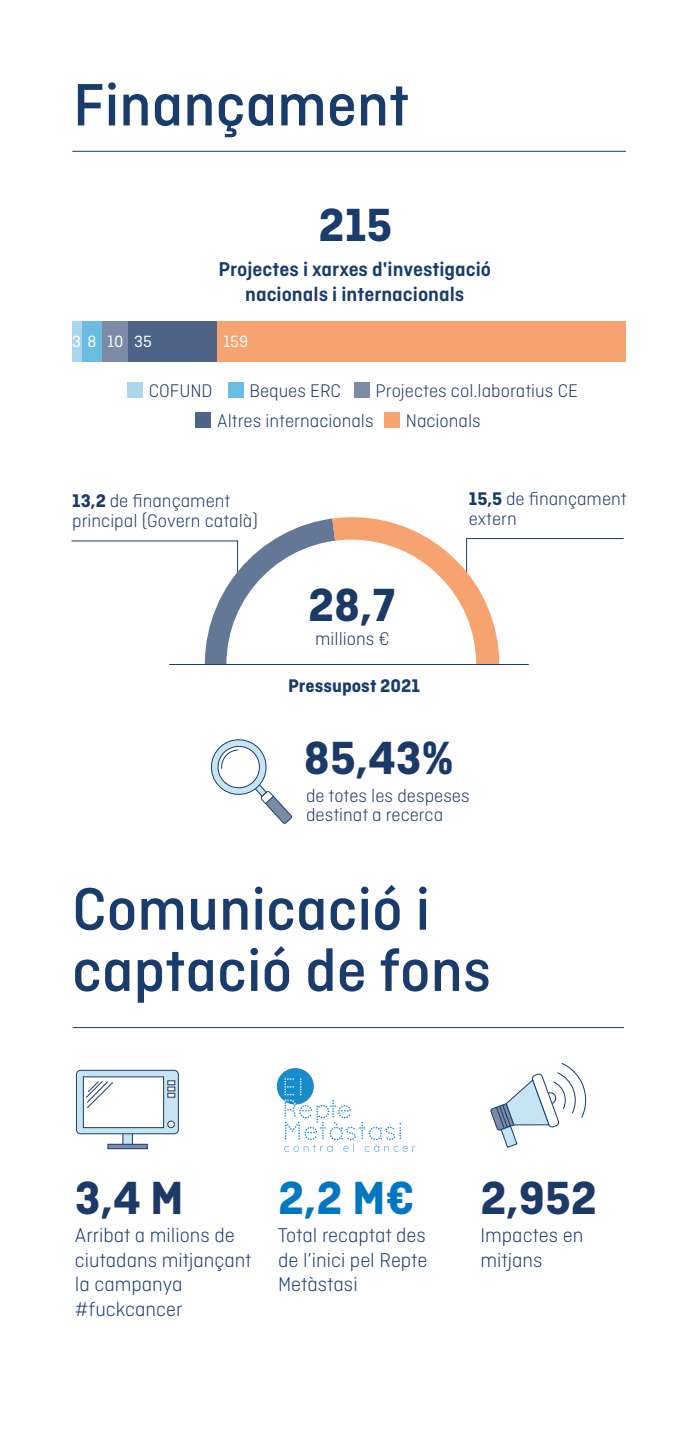
<style>
.page{position:relative;width:695px;height:1439px;background:#fff}
.page>*{position:absolute;margin:0;border:0;box-sizing:border-box;transform-origin:0 0}
.t1{font:500 63px/61.2px "Ciutadella";color:#1a3c6d}
.t2{font:700 49px "Ciutadella";color:#1c3967}
.t3{font:700 49px "Ciutadella";color:#0077c0}
.t4{font:700 49px "Ciutadella";color:#1a3c6d}
.t5{font:300 21px/24.5px "Ciutadella";color:#1a3c6d}
.t6{font:600 21px/24.5px "Ciutadella";color:#1a3c6d;text-align:center}
.t7{font:300 19.25px/20.1px "Ciutadella";color:#1c3967}
.t8{font:700 19.25px "Ciutadella";color:#1a3c6d}
.t9{font:17.15px "Ciutadella";color:#fff}
.s1{font-weight:700}
</style>
<div class="page">
<div style="left:277px;top:1068px;width:37px;height:36px;background:#188bcd;border-radius:50%"></div>
<svg style="left:284px;top:1078px;width:131px;height:73px"></svg>
<svg style="left:490px;top:1063px;width:97px;height:85px"></svg>
<hr style="left:73px;top:1027px;width:551px;height:1px;background:#1a3c6d">
<svg style="left:122px;top:1134px;width:11px;height:10px"></svg>
<svg style="left:76px;top:1070px;width:102px;height:63px;fill:#c7e4f3"></svg>
<div style="left:76px;top:1070px;width:103px;height:64px;border:1px solid #1a3c6d;border-radius:4px"></div>
<div style="left:83px;top:1076px;width:81px;height:52px;background:#fff;border:1px solid #1c3967"></div>
<svg style="left:169px;top:1122px;width:4px;height:4px"></svg>
<div style="left:167px;top:1120px;width:8px;height:8px;border:1px solid #1c3967;border-radius:50%"></div>
<svg style="left:107px;top:1144px;width:41px;height:5px"></svg>
<svg style="left:167px;top:1080px;width:8px;height:5px"></svg>
<svg style="left:167px;top:1086px;width:8px;height:5px"></svg>
<svg style="left:167px;top:1093px;width:8px;height:4px"></svg>
<svg style="left:86px;top:1081px;width:27px;height:27px"></svg>
<hr style="left:72px;top:151px;width:554px;height:1px;background:#1a3c6d">
<div style="left:384px;top:412px;width:15px;height:16px;background:#f6a370"></div>
<div style="left:195px;top:412px;width:16px;height:16px;background:#4e6386"></div>
<div style="left:127px;top:382px;width:15px;height:16px;background:#aad7ec"></div>
<div style="left:228px;top:382px;width:15px;height:16px;background:#6abce0"></div>
<div style="left:354px;top:382px;width:15px;height:16px;background:#7c8ba5"></div>
<svg style="left:71px;top:517px;width:553px;height:147px"></svg>
<hr style="left:169px;top:664px;width:359px;height:1px;background:#1c3967">
<div style="left:127px;top:322px;width:90px;height:40px;background:#4e6386"></div>
<div style="left:102px;top:322px;width:25px;height:40px;background:#7c8ba5"></div>
<div style="left:81px;top:322px;width:21px;height:40px;background:#6abce0"></div>
<div style="left:72px;top:322px;width:9px;height:40px;background:#aad7ec"></div>
<div style="left:217px;top:322px;width:408px;height:40px;background:#f6a370"></div>
<svg style="left:210px;top:739px;width:82px;height:85px"></svg>
<h1 class="t1" style="left:73px;top:74px;width:338px">Finançament</h1>
<h2 class="t4" style="left:318px;top:197px;width:75px">215</h2>
<p class="t6" style="left:218px;top:257px;width:274px">Projectes i xarxes d'investigació nacionals i internacionals</p>
<p class="t9" style="left:72px;top:332px;width:81px">38 10 35</p>
<p class="t9" style="left:223px;top:332px;width:26px">159</p>
<p class="t7" style="left:149px;top:381px;width:65px">COFUND</p>
<p class="t7" style="left:249px;top:381px;width:93px">Beques ERC</p>
<p class="t7" style="left:375px;top:381px;width:204px">Projectes col.laboratius CE</p>
<p class="t7" style="left:217px;top:410px;width:158px">Altres internacionals</p>
<p class="t7" style="left:406px;top:410px;width:76px">Nacionals</p>
<p class="t7" style="left:72px;top:491px;width:187px"><span class="s1">13,2</span> de finançament principal (Govern català)</p>
<p class="t7" style="left:468px;top:488px;width:159px"><span class="s1">15,5</span> de finançament extern</p>
<h2 class="t2" style="left:308px;top:576px;width:89px">28,7</h2>
<p class="t7" style="left:315px;top:629px;width:76px">millions €</p>
<p class="t8" style="left:288px;top:675px;width:133px">Pressupost 2021</p>
<h2 class="t2" style="left:304px;top:730px;width:151px">85,43%</h2>
<p class="t7" style="left:306px;top:786px;width:165px;line-height:19.2px">de totes les despeses destinat a recerca</p>
<h1 class="t1" style="left:72px;top:878px;width:420px">Comunicació i captació de fons</h1>
<h2 class="t2" style="left:75px;top:1170px;width:110px">3,4 M</h2>
<p class="t5" style="left:75px;top:1223px;width:178px">Arribat a milions de ciutadans mitjançant la campanya #fuckcancer</p>
<h2 class="t3" style="left:278px;top:1170px;width:138px">2,2 M€</h2>
<p class="t5" style="left:278px;top:1223px;width:151px;text-align:justify">Total recaptat des de l’inici pel Repte Metàstasi</p>
<h2 class="t2" style="left:480px;top:1170px;width:118px">2,952</h2>
<p class="t5" style="left:480px;top:1223px;width:105px">Impactes en mitjans</p>
</div>
